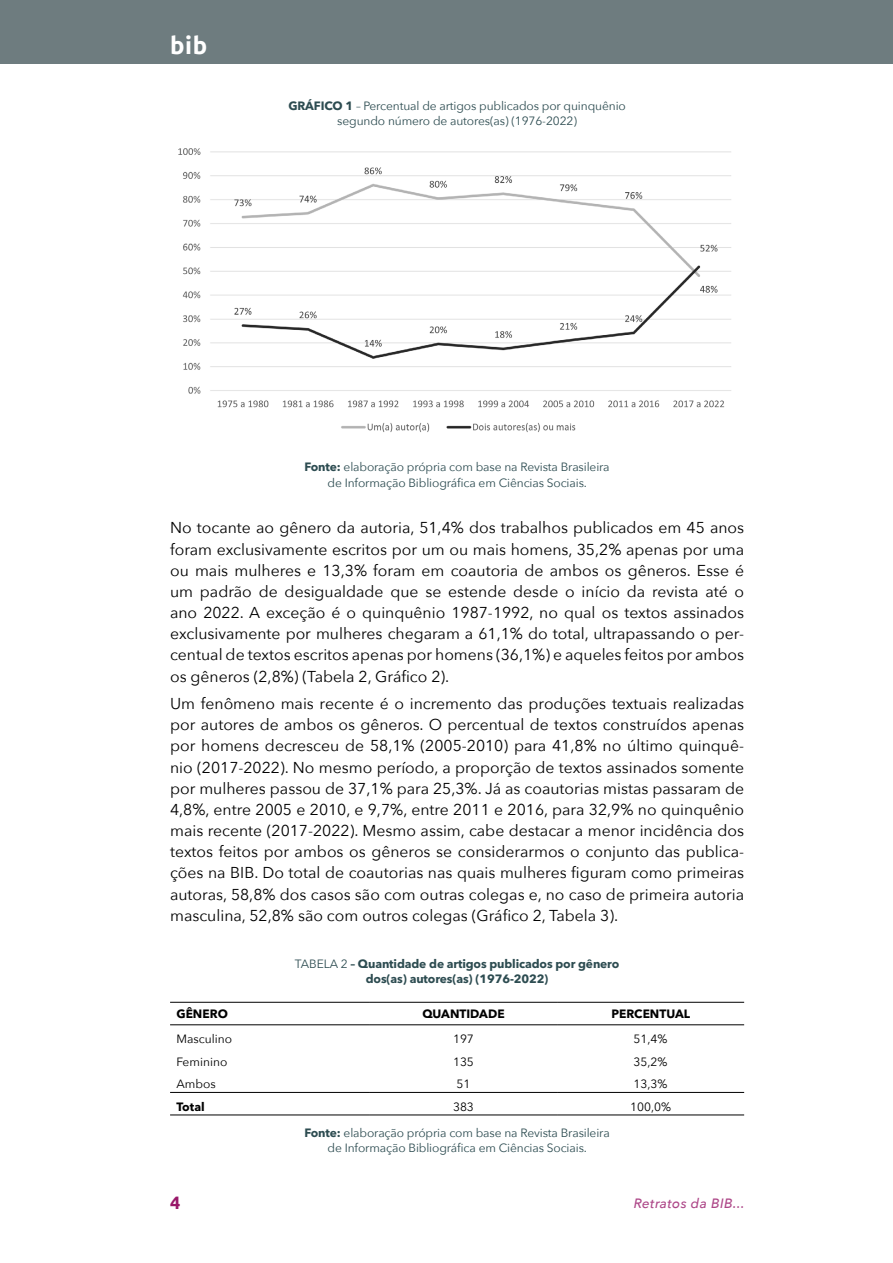
<style>
.page{position:relative;width:893px;height:1263px;background:#fff}
.page>*{position:absolute;margin:0;border:0;box-sizing:border-box;transform-origin:0 0}
.t1{font:700 24px "Ubuntu";color:#fff}
.t2{font:700 18px "Ubuntu";color:#99196a}
.t3{font:15.75px/21.1px "Avenir Next";color:#000;text-align:justify}
.t4{font:italic 500 13.5px "Avenir Next";letter-spacing:.03em;color:#ad4788}
.t5{font:12px/15.1px "Avenir Next";letter-spacing:-.01em;color:#2d4c51;text-align:center}
.t6{font:700 12px/15.1px "Avenir Next LT Pro";letter-spacing:-.01em;color:#2d4c51;text-align:center}
.t7{font:12px "Avenir Next";color:#000}
.t8{font:700 12px "Avenir Next LT Pro";color:#000}
.s1{font-family:"Avenir Next LT Pro";font-weight:700}
.s2{font-family:"Avenir Next";font-weight:400}
</style>
<div class="page">
<div style="left:0;top:0;width:893px;height:64px;background:#6e7c7f"></div>
<img style="left:178px;top:148px;width:553px;height:284px">
<hr style="left:170px;top:1002px;width:200px;height:1px;background:#000">
<hr style="left:370px;top:1002px;width:187px;height:1px;background:#000">
<hr style="left:557px;top:1002px;width:187px;height:1px;background:#000">
<hr style="left:170px;top:1092px;width:200px;height:1px;background:#000">
<hr style="left:170px;top:1114px;width:200px;height:1px;background:#000">
<hr style="left:370px;top:1092px;width:187px;height:1px;background:#000">
<hr style="left:370px;top:1114px;width:187px;height:1px;background:#000">
<hr style="left:557px;top:1092px;width:187px;height:1px;background:#000">
<hr style="left:557px;top:1114px;width:187px;height:1px;background:#000">
<hr style="left:170px;top:1024px;width:200px;height:1px;background:#000">
<hr style="left:370px;top:1024px;width:187px;height:1px;background:#000">
<hr style="left:557px;top:1024px;width:187px;height:1px;background:#000">
<h1 class="t1" style="left:170px;top:31px;width:39px">bib</h1>
<p class="t5" style="left:288px;top:98px;width:339px"><span class="s1">GRÁFICO 1</span> – Percentual de artigos publicados por quinquênio segundo número de autores(as) (1976-2022)</p>
<p class="t5" style="left:304px;top:459px;width:307px"><span class="s1">Fonte:</span> elaboração própria com base na Revista Brasileira de Informação Bibliográfica em Ciências Sociais.</p>
<p class="t3" style="left:170px;top:517px;width:576px">No tocante ao gênero da autoria, 51,4% dos trabalhos publicados em 45 anos foram exclusivamente escritos por um ou mais homens, 35,2% apenas por uma ou mais mulheres e 13,3% foram em coautoria de ambos os gêneros. Esse é um padrão de desigualdade que se estende desde o início da revista até o ano 2022. A exceção é o quinquênio 1987-1992, no qual os textos assinados exclusivamente por mulheres chegaram a 61,1% do total, ultrapassando o per&shy;centual de textos escritos apenas por homens (36,1%) e aqueles feitos por ambos os gêneros (2,8%) (Tabela 2, Gráfico 2).</p>
<p class="t3" style="left:170px;top:692px;width:576px">Um fenômeno mais recente é o incremento das produções textuais realizadas por autores de ambos os gêneros. O percentual de textos construídos apenas por homens decresceu de 58,1% (2005-2010) para 41,8% no último quinquê&shy;nio (2017-2022). No mesmo período, a proporção de textos assinados somente por mulheres passou de 37,1% para 25,3%. Já as coautorias mistas passaram de 4,8%, entre 2005 e 2010, e 9,7%, entre 2011 e 2016, para 32,9% no quinquênio mais recente (2017-2022). Mesmo assim, cabe destacar a menor incidência dos textos feitos por ambos os gêneros se considerarmos o conjunto das publica&shy;ções na BIB. Do total de coautorias nas quais mulheres figuram como primeiras autoras, 58,8% dos casos são com outras colegas e, no caso de primeira autoria masculina, 52,8% são com outros colegas (Gráfico 2, Tabela 3).</p>
<p class="t6" style="left:295px;top:956px;width:326px"><span class="s2">TABELA 2</span> – Quantidade de artigos publicados por gênero dos(as) autores(as) (1976-2022)</p>
<p class="t8" style="left:176px;top:1006px;width:53px">GÊNERO</p>
<p class="t8" style="left:422px;top:1006px;width:84px">QUANTIDADE</p>
<p class="t8" style="left:611px;top:1006px;width:80px">PERCENTUAL</p>
<p class="t7" style="left:176px;top:1029px;width:57px">Masculino</p>
<p class="t7" style="left:453px;top:1029px;width:22px">197</p>
<p class="t7" style="left:634px;top:1029px;width:35px">51,4%</p>
<p class="t7" style="left:176px;top:1051px;width:52px">Feminino</p>
<p class="t7" style="left:453px;top:1051px;width:22px">135</p>
<p class="t7" style="left:634px;top:1051px;width:35px">35,2%</p>
<p class="t7" style="left:176px;top:1074px;width:41px">Ambos</p>
<p class="t7" style="left:457px;top:1074px;width:15px">51</p>
<p class="t7" style="left:634px;top:1074px;width:35px">13,3%</p>
<p class="t8" style="left:176px;top:1099px;width:30px">Total</p>
<p class="t7" style="left:453px;top:1096px;width:22px">383</p>
<p class="t7" style="left:630px;top:1096px;width:42px">100,0%</p>
<p class="t5" style="left:305px;top:1125px;width:307px"><span class="s1">Fonte:</span> elaboração própria com base na Revista Brasileira de Informação Bibliográfica em Ciências Sociais.</p>
<p class="t2" style="left:170px;top:1191px;width:12px">4</p>
<p class="t4" style="left:634px;top:1192px;width:112px">Retratos da BIB...</p>
</div>
